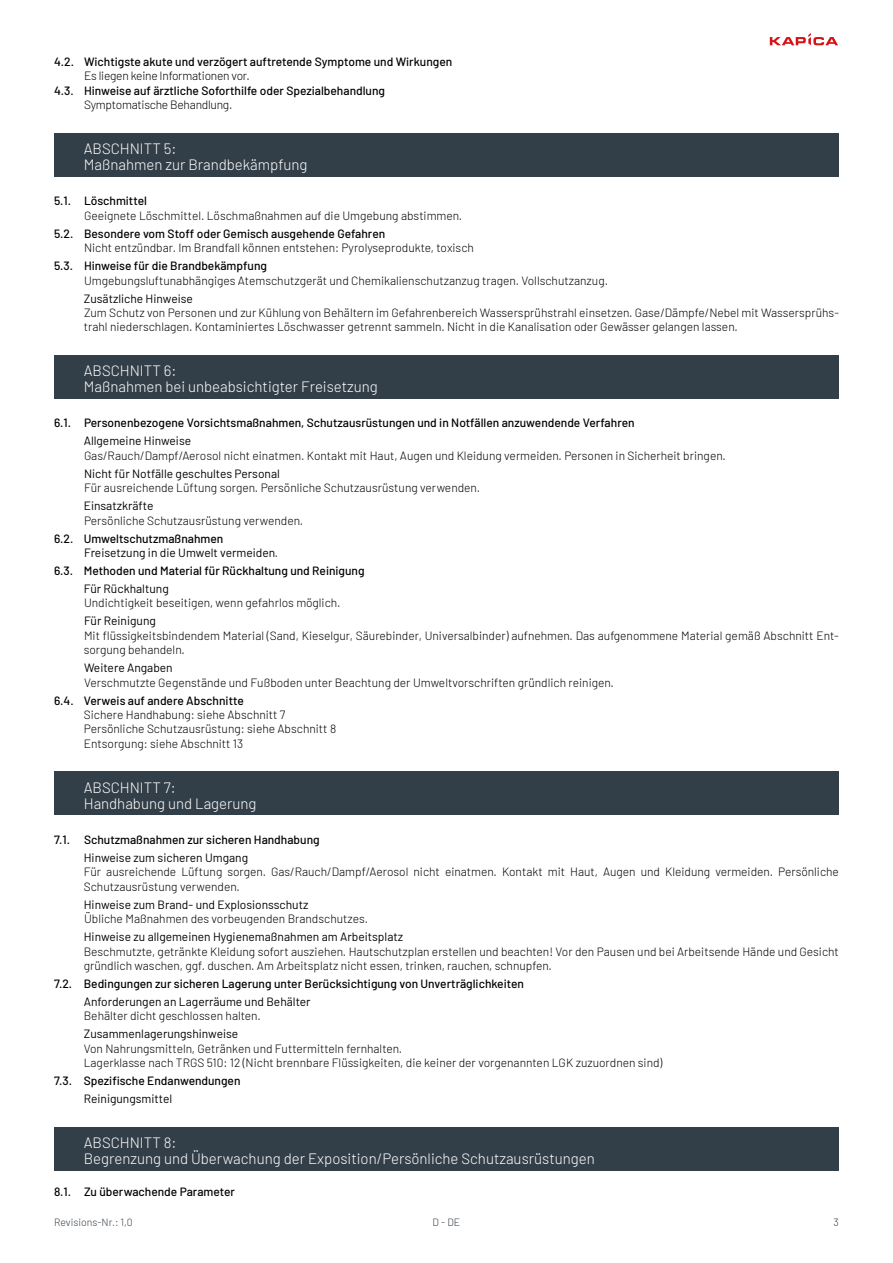
<style>
.page{position:relative;width:893px;height:1263px;background:#fff}
.page>*{position:absolute;margin:0;border:0;box-sizing:border-box;transform-origin:0 0}
.t1{font:300 15px/16.5px "Barlow";color:#fff}
.t2{font:300 12px/14.4px "Barlow";color:#000}
.t3{font:500 12px "Barlow";color:#000}
.t4{font:12px "Barlow";color:#000}
.t5{font:300 12px "Barlow";letter-spacing:-.02em;color:#000}
.t6{font:300 10.5px "Barlow";color:#333f48}
</style>
<div class="page">
<svg style="left:770px;top:33px;width:68px;height:12px"></svg>
<div style="left:54px;top:133px;width:785px;height:43px;background:#333f48"></div>
<div style="left:54px;top:355px;width:785px;height:43px;background:#333f48"></div>
<div style="left:54px;top:771px;width:785px;height:44px;background:#333f48"></div>
<div style="left:54px;top:1127px;width:785px;height:43px;background:#333f48"></div>
<p class="t3" style="left:54px;top:53px;width:400px">4.2. Wichtigste akute und verzögert auftretende Symptome und Wirkungen</p>
<p class="t5" style="left:84px;top:67px;width:167px">Es liegen keine Informationen vor.</p>
<p class="t3" style="left:54px;top:82px;width:333px">4.3. Hinweise auf ärztliche Soforthilfe oder Spezialbehandlung</p>
<p class="t5" style="left:84px;top:96px;width:150px">Symptomatische Behandlung.</p>
<p class="t1" style="left:84px;top:139px;width:225px">ABSCHNITT 5:<br>Maßnahmen zur Brandbekämpfung</p>
<p class="t3" style="left:54px;top:192px;width:94px">5.1. Löschmittel</p>
<p class="t2" style="left:84px;top:207px;width:380px">Geeignete Löschmittel. Löschmaßnahmen auf die Umgebung abstimmen.</p>
<p class="t3" style="left:54px;top:225px;width:333px">5.2. Besondere vom Stoff oder Gemisch ausgehende Gefahren</p>
<p class="t2" style="left:84px;top:240px;width:391px">Nicht entzündbar. Im Brandfall können entstehen: Pyrolyseprodukte, toxisch</p>
<p class="t3" style="left:54px;top:257px;width:215px">5.3. Hinweise für die Brandbekämpfung</p>
<p class="t2" style="left:84px;top:272px;width:526px">Umgebungsluftunabhängiges Atemschutzgerät und Chemikalienschutzanzug tragen. Vollschutzanzug.</p>
<p class="t4" style="left:84px;top:289px;width:111px">Zusätzliche Hinweise</p>
<p class="t2" style="left:84px;top:304px;width:757px">Zum Schutz von Personen und zur Kühlung von Behältern im Gefahrenbereich Wassersprühstrahl einsetzen. Gase/Dämpfe/Nebel mit Wassersprühs&shy;trahl niederschlagen. Kontaminiertes Löschwasser getrennt sammeln. Nicht in die Kanalisation oder Gewässer gelangen lassen.</p>
<p class="t1" style="left:84px;top:361px;width:296px">ABSCHNITT 6:<br>Maßnahmen bei unbeabsichtigter Freisetzung</p>
<p class="t3" style="left:54px;top:414px;width:582px">6.1. Personenbezogene Vorsichtsmaßnahmen, Schutzausrüstungen und in Notfällen anzuwendende Verfahren</p>
<p class="t4" style="left:84px;top:432px;width:109px">Allgemeine Hinweise</p>
<p class="t2" style="left:84px;top:447px;width:643px">Gas/Rauch/Dampf/Aerosol nicht einatmen. Kontakt mit Haut, Augen und Kleidung vermeiden. Personen in Sicherheit bringen.</p>
<p class="t4" style="left:84px;top:465px;width:197px">Nicht für Notfälle geschultes Personal</p>
<p class="t2" style="left:84px;top:480px;width:398px">Für ausreichende Lüftung sorgen. Persönliche Schutzausrüstung verwenden.</p>
<p class="t4" style="left:84px;top:497px;width:71px">Einsatzkräfte</p>
<p class="t2" style="left:84px;top:512px;width:221px">Persönliche Schutzausrüstung verwenden.</p>
<p class="t3" style="left:54px;top:530px;width:171px">6.2. Umweltschutzmaßnahmen</p>
<p class="t4" style="left:84px;top:544px;width:196px">Freisetzung in die Umwelt vermeiden.</p>
<p class="t3" style="left:54px;top:562px;width:312px">6.3. Methoden und Material für Rückhaltung und Reinigung</p>
<p class="t4" style="left:84px;top:580px;width:86px">Für Rückhaltung</p>
<p class="t2" style="left:84px;top:595px;width:258px">Undichtigkeit beseitigen, wenn gefahrlos möglich.</p>
<p class="t4" style="left:84px;top:612px;width:73px">Für Reinigung</p>
<p class="t2" style="left:84px;top:627px;width:757px">Mit flüssigkeitsbindendem Material (Sand, Kieselgur, Säurebinder, Universalbinder) aufnehmen. Das aufgenommene Material gemäß Abschnitt Ent&shy;sorgung behandeln.</p>
<p class="t4" style="left:84px;top:659px;width:90px">Weitere Angaben</p>
<p class="t2" style="left:84px;top:674px;width:531px">Verschmutzte Gegenstände und Fußboden unter Beachtung der Umweltvorschriften gründlich reinigen.</p>
<p class="t3" style="left:54px;top:692px;width:191px">6.4. Verweis auf andere Abschnitte</p>
<p class="t2" style="left:84px;top:707px;width:254px">Sichere Handhabung: siehe Abschnitt 7<br>Persönliche Schutzausrüstung: siehe Abschnitt 8<br>Entsorgung: siehe Abschnitt 13</p>
<p class="t1" style="left:84px;top:778px;width:174px">ABSCHNITT 7:<br>Handhabung und Lagerung</p>
<p class="t3" style="left:54px;top:831px;width:267px">7.1. Schutzmaßnahmen zur sicheren Handhabung</p>
<p class="t4" style="left:84px;top:849px;width:166px">Hinweise zum sicheren Umgang</p>
<p class="t2" style="left:84px;top:864px;width:757px">Für ausreichende Lüftung sorgen. Gas/Rauch/Dampf/Aerosol nicht einatmen. Kontakt mit Haut, Augen und Kleidung vermeiden. Persönliche<br>Schutzausrüstung verwenden.</p>
<p class="t4" style="left:84px;top:896px;width:226px">Hinweise zum Brand- und Explosionsschutz</p>
<p class="t2" style="left:84px;top:911px;width:286px">Übliche Maßnahmen des vorbeugenden Brandschutzes.</p>
<p class="t4" style="left:84px;top:928px;width:321px">Hinweise zu allgemeinen Hygienemaßnahmen am Arbeitsplatz</p>
<p class="t2" style="left:84px;top:943px;width:757px">Beschmutzte, getränkte Kleidung sofort ausziehen. Hautschutzplan erstellen und beachten! Vor den Pausen und bei Arbeitsende Hände und Gesicht gründlich waschen, ggf. duschen. Am Arbeitsplatz nicht essen, trinken, rauchen, schnupfen.</p>
<p class="t3" style="left:54px;top:975px;width:471px">7.2. Bedingungen zur sicheren Lagerung unter Berücksichtigung von Unverträglichkeiten</p>
<p class="t4" style="left:84px;top:993px;width:228px">Anforderungen an Lagerräume und Behälter</p>
<p class="t2" style="left:84px;top:1008px;width:179px">Behälter dicht geschlossen halten.</p>
<p class="t4" style="left:84px;top:1025px;width:156px">Zusammenlagerungshinweise</p>
<p class="t2" style="left:84px;top:1040px;width:580px">Von Nahrungsmitteln, Getränken und Futtermitteln fernhalten.<br>Lagerklasse nach TRGS 510: 12 (Nicht brennbare Flüssigkeiten, die keiner der vorgenannten LGK zuzuordnen sind)</p>
<p class="t3" style="left:54px;top:1072px;width:188px">7.3. Spezifische Endanwendungen</p>
<p class="t4" style="left:84px;top:1090px;width:90px">Reinigungsmittel</p>
<p class="t1" style="left:84px;top:1133px;width:513px">ABSCHNITT 8:<br>Begrenzung und Überwachung der Exposition/Persönliche Schutzausrüstungen</p>
<p class="t3" style="left:54px;top:1183px;width:182px">8.1. Zu überwachende Parameter</p>
<p class="t6" style="left:54px;top:1214px;width:80px">Revisions-Nr.: 1,0</p>
<p class="t6" style="left:433px;top:1214px;width:29px">D - DE</p>
<p class="t6" style="left:834px;top:1214px;width:7px">3</p>
</div>
